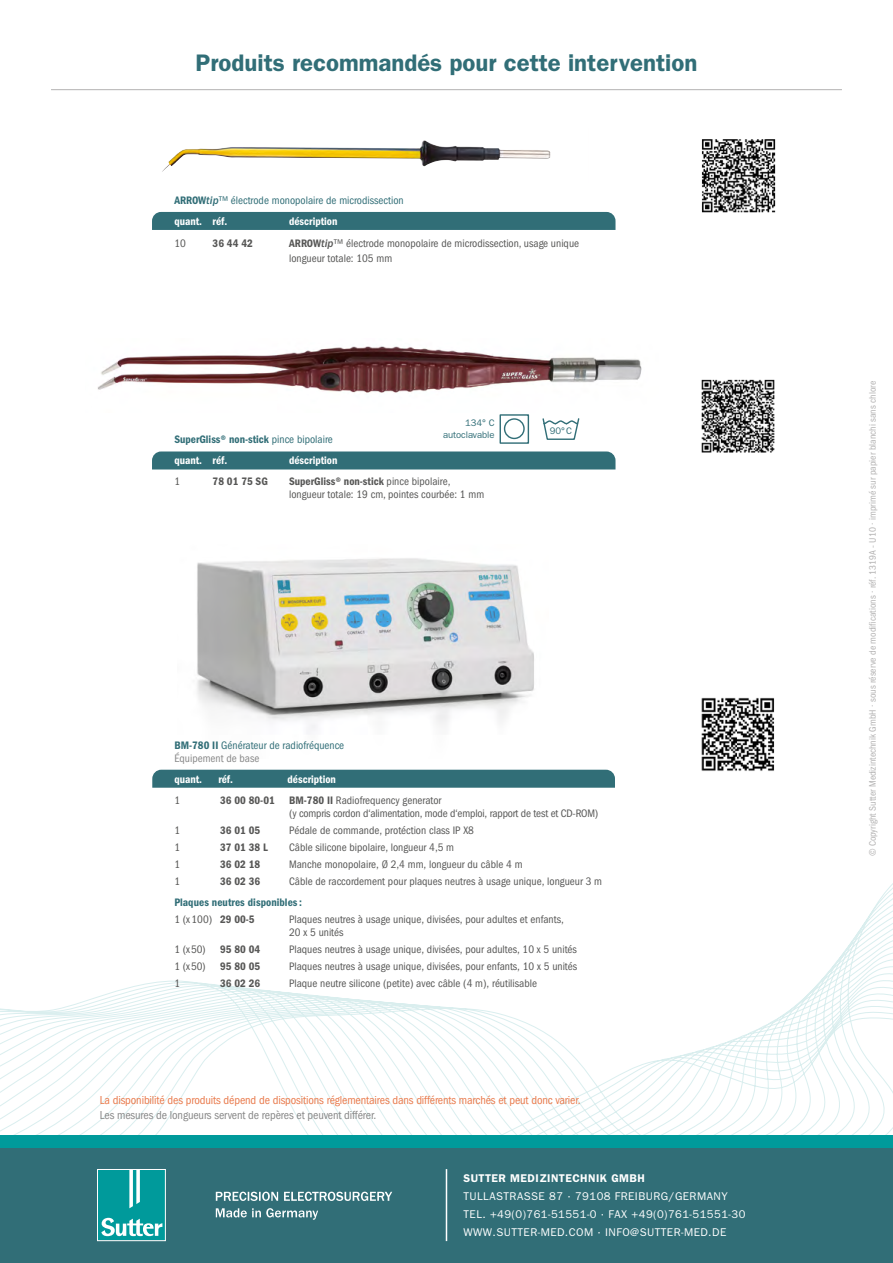
<style>
.page{position:relative;width:893px;height:1263px;background:#fff}
.page>*{position:absolute;margin:0;border:0;box-sizing:border-box;transform-origin:0 0}
.t1{font:24px "Franklin Gothic LT Pro Dm";color:#316e77}
.t2{font:condensed 12px "ITC Franklin Gothic Std";letter-spacing:-.01em;color:#e97a4c}
.t3{font:condensed 12px "ITC Franklin Gothic Std";letter-spacing:-.01em;color:#878787}
.TechDaten_Body{font:condensed 11.25px/12.8px "ITC Franklin Gothic Std";color:#575756}
.BU_klein{font:11.25px "ITC Franklin Gothic Std";letter-spacing:.04em;color:#fff}
.TechDaten_Body-2{font:11.25px "ITC Franklin Gothic Std Dm Cd";color:#575756}
.TechDaten_Header_Pro{font:11.25px "ITC Franklin Gothic Std Dm Cd";color:#fff}
.TechDaten_Body-3{font:11.25px "ITC Franklin Gothic Std Dm Cd";letter-spacing:.005em;color:#316e77}
.TechDaten_Header_Pro-2{font:condensed 11.25px/12.8px "ITC Franklin Gothic Std";color:#316e77}
.TechDaten_Body-4{font:condensed 11.25px "ITC Franklin Gothic Std";color:#316e77}
.BU_klein-2{font:11.25px "Franklin Gothic LT Pro Dm";letter-spacing:.04em;color:#fff}
.t4{font:condensed 9.75px "ITC Franklin Gothic Std";color:#b3b2b2}
.Copy_9_5_14_grau{font:9.6px "ITC Franklin Gothic Std";letter-spacing:-.005em;color:#316e77}
.s1{font-family:"ITC Franklin Gothic Std Dm Cd";font-stretch:normal}
.s2{font-family:"ITC Franklin Gothic Std Med It";font-stretch:normal}
.s3{font-stretch:normal}
.s4{font-family:"ITC Franklin Gothic Std";font-stretch:condensed}
.s5{color:#878787}
</style>
<div class="page">
<svg style="left:0;top:883px;width:893px;height:252px"></svg>
<div style="left:0;top:1148px;width:893px;height:115px;background:#316e77"></div>
<div style="left:0;top:1135px;width:893px;height:13px;background:#009a9b"></div>
<div style="left:98px;top:1170px;width:67px;height:70px;background:#009a9b"></div>
<svg style="left:129px;top:1171px;width:11px;height:37px"></svg>
<svg style="left:101px;top:1218px;width:61px;height:18px"></svg>
<div style="left:97px;top:1169px;width:69px;height:72px;border:1px solid #fff"></div>
<svg style="left:216px;top:1208px;width:102px;height:12px"></svg>
<svg style="left:216px;top:1192px;width:176px;height:9px"></svg>
<hr style="left:446px;top:1169px;width:1px;height:72px;background:#fff">
<img style="left:97px;top:346px;width:545px;height:47px">
<div style="left:152px;top:451px;width:463px;height:18px;background:#316e77"></div>
<div style="left:500px;top:414px;width:29px;height:30px;border:1px solid #316e77"></div>
<div style="left:504px;top:418px;width:21px;height:21px;border:1px solid #316e77;border-radius:50%"></div>
<svg style="left:542px;top:418px;width:38px;height:22px"></svg>
<img style="left:701px;top:379px;width:74px;height:74px">
<div style="left:152px;top:212px;width:463px;height:18px;background:#316e77"></div>
<img style="left:701px;top:139px;width:75px;height:74px">
<img style="left:162px;top:140px;width:389px;height:32px">
<hr style="left:51px;top:89px;width:791px;height:1px;background:#b3b2b2">
<img style="left:197px;top:558px;width:337px;height:173px">
<img style="left:701px;top:697px;width:74px;height:74px">
<div style="left:152px;top:770px;width:463px;height:18px;background:#316e77"></div>
<p class="t1" style="left:196px;top:48px;width:503px">Produits recommandés pour cette intervention</p>
<p class="TechDaten_Body-4" style="left:174px;top:194px;width:231px"><span class="s1">ARROW</span><span class="s2">tip</span><span class="s3">™</span> électrode monopolaire de microdissection</p>
<p class="TechDaten_Header_Pro" style="left:174px;top:215px;width:55px">quant. réf.</p>
<p class="TechDaten_Header_Pro" style="left:289px;top:215px;width:50px">déscription</p>
<p class="TechDaten_Body" style="left:174px;top:237px;width:13px">10</p>
<p class="TechDaten_Body-2" style="left:213px;top:236px;width:42px">36 44 42</p>
<p class="TechDaten_Body" style="left:289px;top:235px;width:291px;line-height:15px"><span class="s1">ARROW</span><span class="s2">tip</span><span class="s3">™</span> électrode monopolaire de microdissection, usage unique longueur totale: 105 mm</p>
<p class="Copy_9_5_14_grau" style="left:465px;top:417px;width:31px">134° C</p>
<p class="Copy_9_5_14_grau" style="left:443px;top:430px;width:53px">autoclavable</p>
<p class="TechDaten_Body-3" style="left:174px;top:432px;width:160px">SuperGliss® non-stick <span class="s4">pince bipolaire</span></p>
<p class="TechDaten_Header_Pro" style="left:174px;top:454px;width:55px">quant. réf.</p>
<p class="TechDaten_Header_Pro" style="left:289px;top:454px;width:50px">déscription</p>
<p class="TechDaten_Body" style="left:174px;top:475px;width:7px">1</p>
<p class="TechDaten_Body-2" style="left:213px;top:475px;width:57px">78 01 75 SG</p>
<p class="TechDaten_Body" style="left:289px;top:475px;width:197px"><span class="s1">SuperGliss® non-stick</span> pince bipolaire, longueur totale: 19 cm, pointes courbée: 1 mm</p>
<p class="Copy_9_5_14_grau" style="left:550px;top:425px;width:24px">90° C</p>
<p class="TechDaten_Header_Pro-2" style="left:174px;top:739px;width:171px"><span class="s1">BM-780 II</span> Générateur de radiofréquence<br><span class="s5">Équipement de base</span></p>
<p class="TechDaten_Header_Pro" style="left:174px;top:773px;width:29px">quant.</p>
<p class="TechDaten_Header_Pro" style="left:218px;top:773px;width:16px">réf.</p>
<p class="TechDaten_Header_Pro" style="left:288px;top:773px;width:50px">déscription</p>
<p class="TechDaten_Body" style="left:174px;top:794px;width:7px">1</p>
<p class="TechDaten_Body-2" style="left:220px;top:794px;width:56px">36 00 80-01</p>
<p class="TechDaten_Body" style="left:289px;top:794px;width:311px"><span class="s1">BM-780 II</span> Radiofrequency generator<br>(y compris cordon d‘alimentation, mode d‘emploi, rapport de test et CD-ROM)</p>
<p class="TechDaten_Body" style="left:174px;top:824px;width:7px">1</p>
<p class="TechDaten_Body-2" style="left:220px;top:824px;width:42px">36 01 05</p>
<p class="TechDaten_Body" style="left:289px;top:824px;width:186px">Pédale de commande, protéction class IP X8</p>
<p class="TechDaten_Body" style="left:174px;top:841px;width:7px">1</p>
<p class="TechDaten_Body-2" style="left:220px;top:841px;width:49px">37 01 38 L</p>
<p class="TechDaten_Body" style="left:289px;top:841px;width:167px">Câble silicone bipolaire, longueur 4,5 m</p>
<p class="TechDaten_Body" style="left:174px;top:858px;width:7px">1</p>
<p class="TechDaten_Body-2" style="left:220px;top:858px;width:42px">36 02 18</p>
<p class="TechDaten_Body" style="left:289px;top:858px;width:235px">Manche monopolaire, Ø 2,4 mm, longueur du câble 4 m</p>
<p class="TechDaten_Body" style="left:174px;top:875px;width:7px">1</p>
<p class="TechDaten_Body-2" style="left:220px;top:875px;width:42px">36 02 36</p>
<p class="TechDaten_Body" style="left:289px;top:875px;width:315px">Câble de raccordement pour plaques neutres à usage unique, longueur 3 m</p>
<p class="TechDaten_Body-3" style="left:174px;top:896px;width:129px">Plaques neutres disponibles:</p>
<p class="TechDaten_Body" style="left:174px;top:913px;width:82px">1 (x100) <span class="s1">29 00-5</span></p>
<p class="TechDaten_Body" style="left:289px;top:913px;width:276px">Plaques neutres à usage unique, divisées, pour adultes et enfants,<br>20 x 5 unités</p>
<p class="TechDaten_Body" style="left:174px;top:943px;width:33px">1 (x50)</p>
<p class="TechDaten_Body-2" style="left:220px;top:943px;width:42px">95 80 04</p>
<p class="TechDaten_Body" style="left:289px;top:943px;width:289px">Plaques neutres à usage unique, divisées, pour adultes, 10 x 5 unités</p>
<p class="TechDaten_Body" style="left:174px;top:960px;width:33px">1 (x50)</p>
<p class="TechDaten_Body-2" style="left:220px;top:960px;width:42px">95 80 05</p>
<p class="TechDaten_Body" style="left:289px;top:960px;width:290px">Plaques neutres à usage unique, divisées, pour enfants, 10 x 5 unités</p>
<p class="TechDaten_Body" style="left:174px;top:977px;width:7px">1</p>
<p class="TechDaten_Body-2" style="left:220px;top:977px;width:42px">36 02 26</p>
<p class="TechDaten_Body" style="left:289px;top:977px;width:250px">Plaque neutre silicone (petite) avec câble (4 m), réutilisable</p>
<p class="t2" style="left:100px;top:1093px;width:482px">La disponibilité des produits dépend de dispositions réglementaires dans différents marchés et peut donc varier.</p>
<p class="t3" style="left:100px;top:1108px;width:278px">Les mesures de longueurs servent de repères et peuvent différer.</p>
<p class="BU_klein-2" style="left:463px;top:1171px;width:183px">SUTTER MEDIZINTECHNIK GMBH</p>
<p class="BU_klein" style="left:463px;top:1190px;width:266px">TULLASTRASSE 87 · 79108 FREIBURG/GERMANY</p>
<p class="BU_klein" style="left:463px;top:1208px;width:283px">TEL. +49(0)761-51551-0 · FAX +49(0)761-51551-30</p>
<p class="BU_klein" style="left:463px;top:1226px;width:264px">WWW.SUTTER-MED.COM · INFO@SUTTER-MED.DE</p>
<p class="t4" style="left:867px;top:856px;width:477px;rotate:-90deg">© Copyright Sutter Medizintechnik GmbH · sous réserve de modifications · réf. 1319A - U10 · imprimé sur papier blanchi sans chlore</p>
</div>
